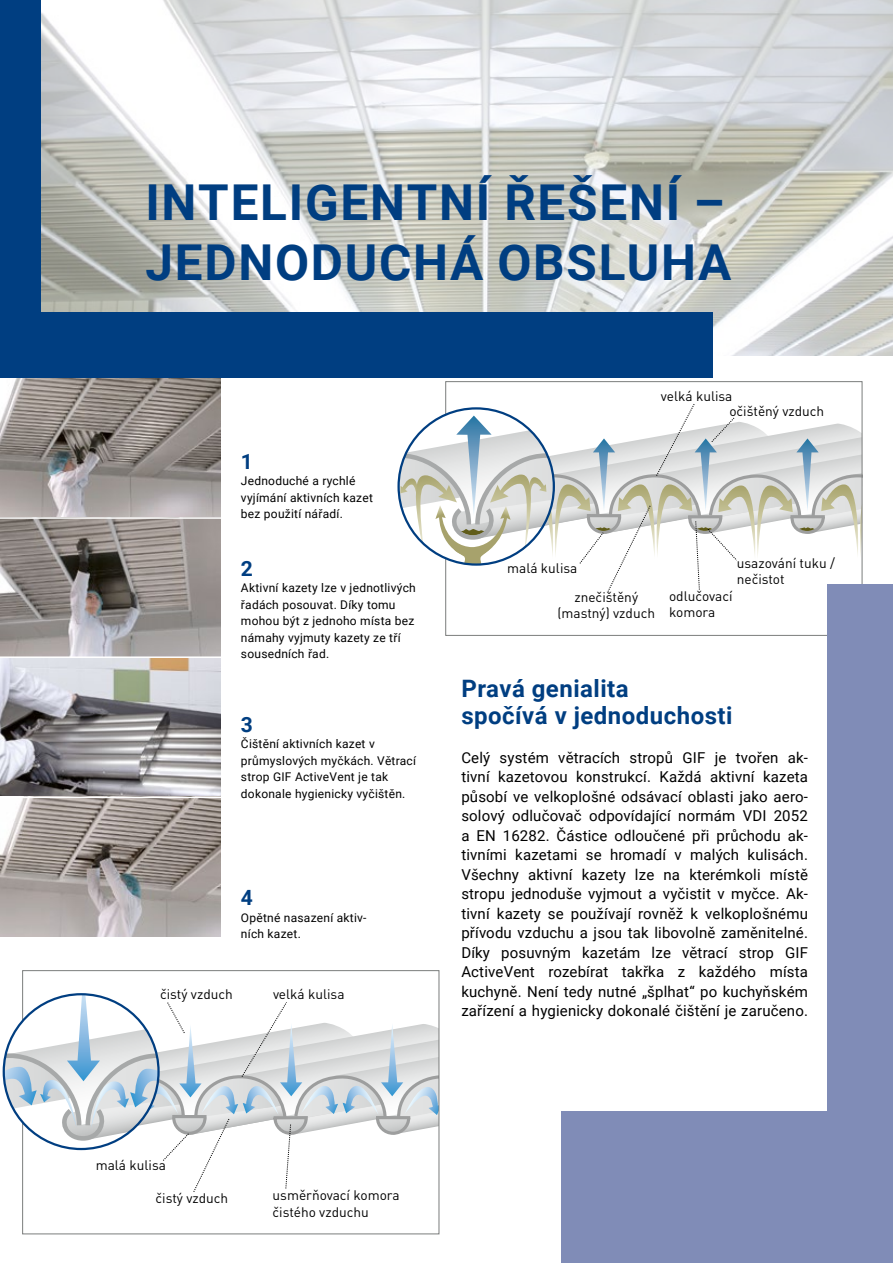
<style>
.page{position:relative;width:893px;height:1263px;background:#fff}
.page>*{position:absolute;margin:0;border:0;box-sizing:border-box;transform-origin:0 0}
.t1{font:700 49.5px/60px "Roboto";letter-spacing:.035em;color:#003e81}
.t2{font:700 24px/27px "Roboto";letter-spacing:.02em;color:#003e81}
.t3{font:700 21px "Roboto";color:#003e81}
.t4{font:15px/19.5px "Roboto";letter-spacing:.01em;color:#000;text-align:justify}
.t5{font:13.65px/16.4px "DIN";color:#000}
.t6{font:13.65px/16.4px "DIN Pro";color:#000}
.t7{font:12px/16.5px "Roboto";letter-spacing:.02em;color:#000}
.s1{font-family:"DIN Pro"}
</style>
<div class="page">
<img style="left:40px;top:0;width:853px;height:356px">
<div style="left:561px;top:1111px;width:269px;height:152px;background:#808cb7"></div>
<div style="left:0;top:312px;width:713px;height:66px;background:#003e81"></div>
<div style="left:0;top:0;width:40px;height:345px;background:#003e81"></div>
<div style="left:827px;top:584px;width:66px;height:679px;background:#808cb7"></div>
<svg style="left:4px;top:994px;width:435px;height:199px"></svg>
<svg style="left:400px;top:403px;width:462px;height:190px"></svg>
<img style="left:0;top:378px;width:220px;height:558px">
<hr style="left:0;top:517px;width:227px;height:2px;background:#fff">
<hr style="left:0;top:656px;width:226px;height:2px;background:#fff">
<hr style="left:0;top:796px;width:225px;height:2px;background:#fff">
<h1 class="t1" style="left:145px;top:170px;width:588px">INTELIGENTNÍ ŘEŠENÍ –<br>JEDNODUCHÁ OBSLUHA</h1>
<p class="t5" style="left:661px;top:388px;width:73px">velká kulisa</p>
<h3 class="t3" style="left:241px;top:446px;width:14px">1</h3>
<p class="t7" style="left:241px;top:472px;width:133px">Jednoduché a rychlé vyjímání aktivních kazet bez použití nářadí.</p>
<h3 class="t3" style="left:241px;top:553px;width:14px">2</h3>
<p class="t7" style="left:241px;top:579px;width:176px">Aktivní kazety lze v jednotlivých řadách posouvat. Díky tomu mohou být z jednoho místa bez námahy vyjmuty kazety ze tří sousedních řad.</p>
<h3 class="t3" style="left:241px;top:710px;width:14px">3</h3>
<p class="t7" style="left:241px;top:735px;width:177px">Čištění aktivních kazet v průmyslových myčkách. Větrací strop GIF ActiveVent je tak dokonale hygienicky vyčištěn.</p>
<h3 class="t3" style="left:241px;top:883px;width:14px">4</h3>
<p class="t7" style="left:241px;top:908px;width:127px">Opětné nasazení aktiv&shy;ních kazet.</p>
<p class="t6" style="left:160px;top:985px;width:74px">čistý vzduch</p>
<p class="t6" style="left:273px;top:985px;width:73px">velká kulisa</p>
<p class="t5" style="left:729px;top:402px;width:96px">o<span class="s1">č</span>išt<span class="s1">ě</span>ný vzduch</p>
<p class="t5" style="left:507px;top:560px;width:72px">malá kulisa</p>
<p class="t5" style="left:557px;top:588px;width:99px;text-align:center">zne<span class="s1">č</span>išt<span class="s1">ě</span>ný (mastný) vzduch</p>
<p class="t5" style="left:737px;top:555px;width:100px">usazování tuku / ne<span class="s1">č</span>istot</p>
<p class="t5" style="left:669px;top:587px;width:65px">odlu<span class="s1">č</span>ovací komora</p>
<h2 class="t2" style="left:461px;top:674px;width:273px">Pravá genialita<br>spočívá v jednoduchosti</h2>
<p class="t4" style="left:461px;top:747px;width:348px">Celý systém větracích stropů GIF je tvořen ak&shy;tivní kazetovou konstrukcí. Každá aktivní kazeta působí ve velkoplošné odsávací oblasti jako aero&shy;solový odlučovač odpovídající normám VDI 2052 a EN 16282. Částice odloučené při průchodu ak&shy;tivními kazetami se hromadí v malých kulisách.<br>Všechny aktivní kazety lze na kterémkoli místě stropu jednoduše vyjmout a vyčistit v myčce. Ak&shy;tivní kazety se používají rovněž k velkoplošnému přívodu vzduchu a jsou tak libovolně zaměnitelné.<br>Díky posuvným kazetám lze větrací strop GIF ActiveVent rozebírat takřka z každého místa kuchyně. Není tedy nutné „šplhat“ po kuchyňském zařízení a hygienicky dokonalé čištění je zaručeno.</p>
<p class="t6" style="left:96px;top:1157px;width:72px">malá kulisa</p>
<p class="t6" style="left:156px;top:1189px;width:74px">čistý vzduch</p>
<p class="t6" style="left:273px;top:1187px;width:129px">usměrňovací komora čistého vzduchu</p>
</div>
